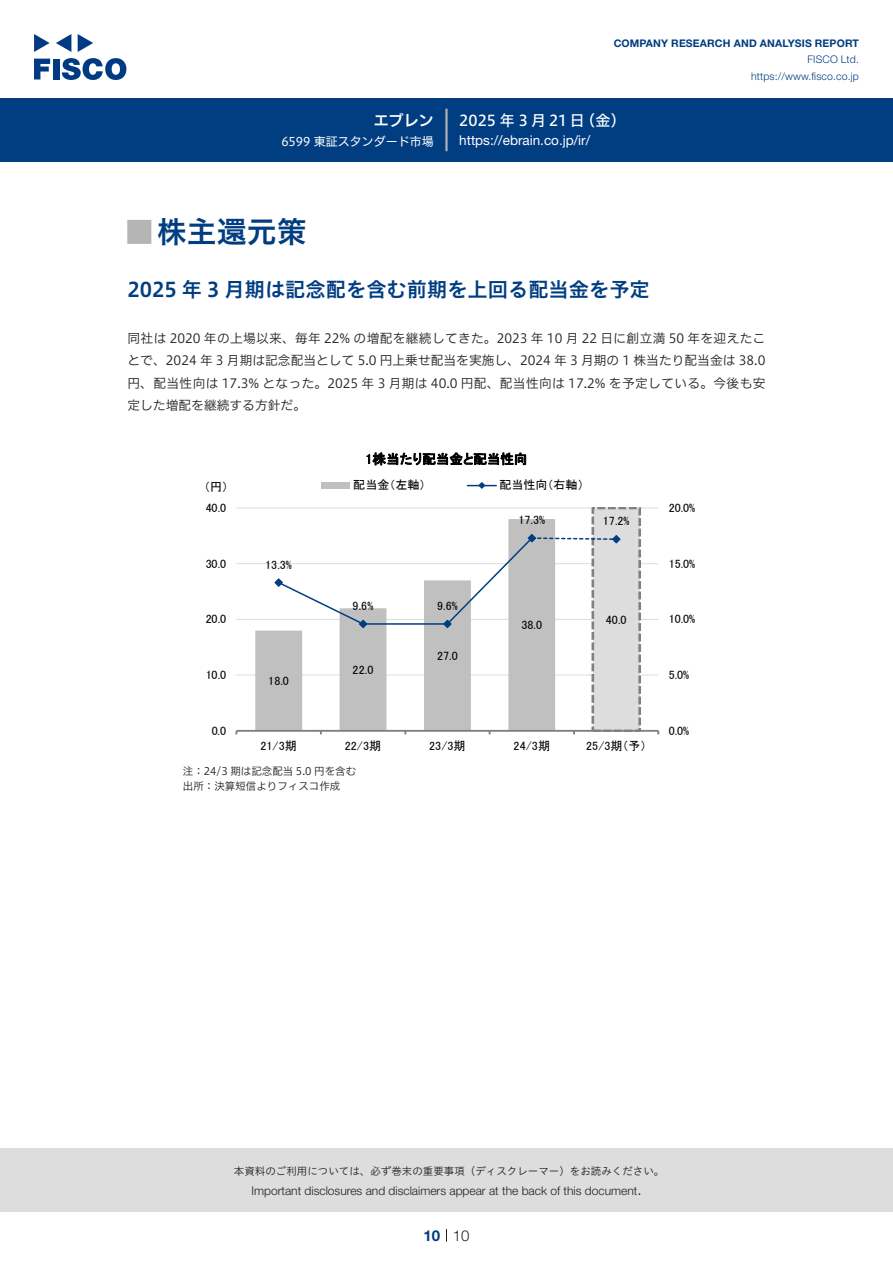
<style>
.page{position:relative;width:893px;height:1263px;background:#fff}
.page>*{position:absolute;margin:0;border:0;box-sizing:border-box;transform-origin:0 0}
.t1{font:30px "Hiragino UD Sans Std N W6";color:#003d81}
.t2{font:24px "Hiragino UD Sans Std N W6";color:#b5b5b6}
.t3{font:20.25px "Hiragino UD Sans Std W6";color:#003d81}
.t4{font:15px "Hiragino UD Sans F Std N W5";letter-spacing:.175em;color:#fff}
.t5{font:15px "Hiragino UD Sans F Std N W6";color:#fff}
.t6{font:300 15px "Helvetica Neue LT Std";color:#231f20}
.t7{font:700 15px "Helvetica Neue LT Std";color:#003d81}
.t8{font:13.5px "Helvetica Neue LT Std";color:#fff}
.t9{font:13.5px "MS P Gothic";letter-spacing:.005em;color:#000}
.t10{font:12.75px/22.5px "Hiragino UD Sans F Std N W3";letter-spacing:.03em;color:#231f20;text-align:justify}
.t11{font:12.15px "MS P Gothic";color:#000}
.t12{font:12px "MS P Gothic";letter-spacing:.005em;color:#000}
.t13{font:300 12px "Helvetica Neue LT Std";color:#231f20}
.t14{font:12px "Hiragino UD Sans F Std N W4";color:#fff}
.t15{font:10.5px "Hiragino UD Sans Std W3";color:#231f20}
.t16{font:10.5px/15px "Hiragino UD Sans F Std N W3";color:#231f20}
.t17{font:700 10.5px "Helvetica Neue LT Std";letter-spacing:.015em;color:#003d81}
.t18{font:300 10.5px/16.5px "Helvetica Neue LT Std";letter-spacing:.015em;color:#003d81;text-align:right}
</style>
<div class="page">
<div style="left:0;top:1148px;width:893px;height:64px;background:#ddd"></div>
<svg style="left:34px;top:59px;width:16px;height:20px"></svg>
<div style="left:53px;top:59px;width:6px;height:20px;background:#003a83"></div>
<svg style="left:62px;top:58px;width:64px;height:22px"></svg>
<svg style="left:34px;top:34px;width:16px;height:18px"></svg>
<svg style="left:78px;top:34px;width:15px;height:18px"></svg>
<svg style="left:56px;top:34px;width:15px;height:18px"></svg>
<div style="left:0;top:98px;width:893px;height:64px;background:#003d81"></div>
<hr style="left:445px;top:109px;width:3px;height:42px;background:#b5b5b6">
<svg style="left:446px;top:1229px;width:1px;height:13px"></svg>
<hr style="left:236px;top:675px;width:422px;height:1px;background:#ddd">
<hr style="left:236px;top:619px;width:422px;height:1px;background:#ddd">
<hr style="left:236px;top:563px;width:422px;height:1px;background:#ddd">
<hr style="left:236px;top:507px;width:422px;height:1px;background:#ddd">
<div style="left:255px;top:630px;width:19px;height:100px;background:#c0c0c0"></div>
<hr style="left:236px;top:730px;width:422px;height:2px;background:#808080">
<svg style="left:274px;top:508px;width:367px;height:226px"></svg>
<div style="left:321px;top:482px;width:29px;height:7px;background:#c0c0c0"></div>
<svg style="left:467px;top:482px;width:29px;height:7px"></svg>
<p class="t5" style="left:374px;top:109px;width:62px">エブレン</p>
<p class="t14" style="left:281px;top:132px;width:154px">6599 東証スタンダード市場</p>
<p class="t17" style="left:614px;top:37px;width:247px">COMPANY RESEARCH AND ANALYSIS REPORT</p>
<p class="t18" style="left:751px;top:51px;width:109px">FISCO Ltd. https://www.fisco.co j p.</p>
<p class="t4" style="left:580px;top:109px;width:47px">（金(</p>
<p class="t4" style="left:459px;top:109px;width:127px">2025年3月21日</p>
<p class="t8" style="left:459px;top:132px;width:133px">https://ebrain. c o j p. /i r/</p>
<h1 class="t1" style="left:157px;top:209px;width:151px">株主還元策</h1>
<h2 class="t2" style="left:128px;top:213px;width:25px">█</h2>
<h3 class="t3" style="left:128px;top:274px;width:524px">2025 年 3 月期は記念配を含む前期を上回る配当金を予定</h3>
<p class="t10" style="left:128px;top:326px;width:639px">同社は 2020 年の上場以来、毎年 22% の増配を継続してきた。2023 年 10 月 22 日に創立満 50 年を迎えたことで、2024 年 3 月期は記念配当として 5.0 円上乗せ配当を実施し、2024 年 3 月期の 1 株当たり配当金は 38.0円、配当性向は 17.3% となった。2025 年 3 月期は 40.0 円配、配当性向は 17.2% を予定している。今後も安定した増配を継続する方針だ。</p>
<p class="t11" style="left:204px;top:481px;width:26px">円（ (</p>
<p class="t12" style="left:206px;top:502px;width:22px">40.0</p>
<p class="t12" style="left:206px;top:557px;width:22px">30.0</p>
<p class="t12" style="left:206px;top:613px;width:22px">20.0</p>
<p class="t12" style="left:206px;top:669px;width:22px">10.0</p>
<p class="t12" style="left:212px;top:724px;width:16px">0.0</p>
<p class="t12" style="left:265px;top:558px;width:28px">13.3%</p>
<p class="t12" style="left:268px;top:675px;width:22px">18.0</p>
<p class="t12" style="left:260px;top:740px;width:38px">21/3期</p>
<p class="t9" style="left:365px;top:452px;width:163px">1株当たり配当金と配当性向</p>
<p class="t12" style="left:499px;top:479px;width:86px">配当性向（右軸(</p>
<p class="t12" style="left:353px;top:479px;width:74px">配当金（左軸）</p>
<p class="t12" style="left:518px;top:514px;width:28px">17.3%</p>
<p class="t12" style="left:603px;top:515px;width:28px">17.2%</p>
<p class="t12" style="left:353px;top:599px;width:22px">9.6%</p>
<p class="t12" style="left:353px;top:663px;width:22px">22.0</p>
<p class="t12" style="left:437px;top:599px;width:22px">9.6%</p>
<p class="t12" style="left:437px;top:650px;width:22px">27.0</p>
<p class="t12" style="left:521px;top:619px;width:22px">38.0</p>
<p class="t12" style="left:606px;top:613px;width:22px">40.0</p>
<p class="t12" style="left:345px;top:740px;width:38px">22/3期</p>
<p class="t12" style="left:429px;top:740px;width:38px">23/3期</p>
<p class="t12" style="left:514px;top:740px;width:38px">24/3期</p>
<p class="t12" style="left:586px;top:740px;width:62px">25/3期予（ (</p>
<p class="t16" style="left:183px;top:763px;width:175px">注：24/3 期は記念配当 5.0 円を含む出所：決算短信よりフィスコ作成</p>
<p class="t12" style="left:669px;top:502px;width:28px">20.0%</p>
<p class="t12" style="left:669px;top:557px;width:28px">15.0%</p>
<p class="t12" style="left:669px;top:613px;width:28px">10.0%</p>
<p class="t12" style="left:669px;top:669px;width:22px">5.0%</p>
<p class="t12" style="left:669px;top:724px;width:22px">0.0%</p>
<p class="t15" style="left:234px;top:1163px;width:432px">本資料のご利用については、必ず巻末の重要事項（ディスクレーマー）をお読みください。</p>
<p class="t6" style="left:637px;top:1180px;width:6px">.</p>
<p class="t13" style="left:251px;top:1183px;width:387px">Important disclosures and disclaimers appear at the back of this document</p>
<p class="t7" style="left:423px;top:1226px;width:18px">10</p>
<p class="t6" style="left:453px;top:1226px;width:18px">10</p>
</div>
